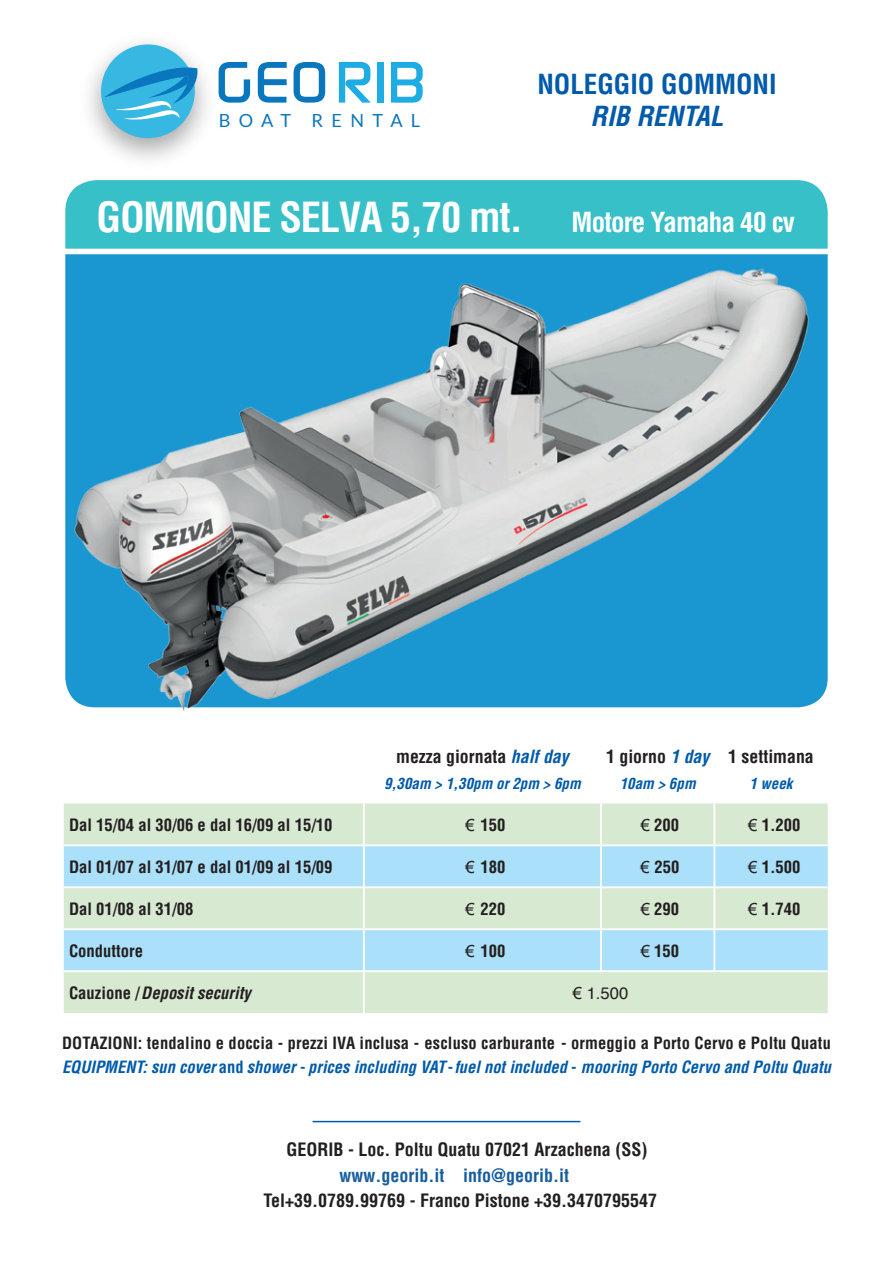
<style>
.page{position:relative;width:893px;height:1263px;background:#fff}
.page>*{position:absolute;margin:0;border:0;box-sizing:border-box;transform-origin:0 0}
.t1{font:500 58.05px "Continuum";color:#0976bd;scale:1.08 1}
.t2{font:700 condensed 40.5px "Helvetica LT Std";letter-spacing:-.03em;color:#fff}
.t3{font:700 condensed 27px "Helvetica LT Std";color:#015aaa}
.t4{font:italic 700 condensed 27px "Helvetica LT Std";color:#015aaa}
.t5{font:18.15px "Lato";letter-spacing:.465em;color:#0976bd}
.t6{font:700 condensed 18px "Helvetica LT Std";color:#231f20}
.t7{font:700 condensed 18px "Helvetica LT Std";color:#175d9e}
.t8{font:700 condensed 17.85px "Helvetica LT Std";color:#231f20}
.t9{font:700 condensed 16.65px "Helvetica LT Std";color:#231f20}
.t10{font:italic 700 condensed 16.65px "Helvetica LT Std";color:#231f20}
.t11{font:16.65px "Helvetica";color:#231f20}
.t12{font:700 condensed 16.5px/24px "Helvetica LT Std";letter-spacing:.01em;color:#231f20}
.t13{font:italic 700 condensed 15px "Helvetica LT Std";color:#015aaa}
.s1{color:#1dace3}
.s2{font-size:27px}
.s3{font-style:italic;color:#015aaa}
.s4{font-family:"Arial";font-weight:400;font-stretch:normal}
.s5{font-style:normal}
.s6{font-family:"Arial"}
.s7{color:#015aaa}
</style>
<div class="page">
<div style="left:64px;top:803px;width:764px;height:210px;background:#d8e9d2"></div>
<svg style="left:64px;top:846px;width:764px;height:124px;fill:#aae0f9"></svg>
<hr style="left:363px;top:803px;width:2px;height:41px;background:#fff">
<hr style="left:600px;top:803px;width:2px;height:41px;background:#fff">
<hr style="left:713px;top:803px;width:2px;height:41px;background:#fff">
<hr style="left:363px;top:846px;width:2px;height:40px;background:#fff">
<hr style="left:600px;top:846px;width:2px;height:40px;background:#fff">
<hr style="left:713px;top:846px;width:2px;height:40px;background:#fff">
<hr style="left:363px;top:888px;width:2px;height:40px;background:#fff">
<hr style="left:600px;top:888px;width:2px;height:40px;background:#fff">
<hr style="left:713px;top:888px;width:2px;height:40px;background:#fff">
<hr style="left:363px;top:930px;width:2px;height:40px;background:#fff">
<hr style="left:600px;top:930px;width:2px;height:40px;background:#fff">
<hr style="left:713px;top:930px;width:2px;height:40px;background:#fff">
<hr style="left:363px;top:972px;width:2px;height:41px;background:#fff">
<hr style="left:64px;top:844px;width:300px;height:2px;background:#fff">
<hr style="left:364px;top:844px;width:237px;height:2px;background:#fff">
<hr style="left:601px;top:844px;width:113px;height:2px;background:#fff">
<hr style="left:714px;top:844px;width:114px;height:2px;background:#fff">
<hr style="left:64px;top:886px;width:300px;height:2px;background:#fff">
<hr style="left:364px;top:886px;width:237px;height:2px;background:#fff">
<hr style="left:601px;top:886px;width:113px;height:2px;background:#fff">
<hr style="left:714px;top:886px;width:114px;height:2px;background:#fff">
<hr style="left:64px;top:928px;width:300px;height:2px;background:#fff">
<hr style="left:364px;top:928px;width:237px;height:2px;background:#fff">
<hr style="left:601px;top:928px;width:113px;height:2px;background:#fff">
<hr style="left:714px;top:928px;width:114px;height:2px;background:#fff">
<hr style="left:64px;top:970px;width:300px;height:2px;background:#fff">
<hr style="left:364px;top:970px;width:237px;height:2px;background:#fff">
<hr style="left:601px;top:970px;width:113px;height:2px;background:#fff">
<hr style="left:714px;top:970px;width:114px;height:2px;background:#fff">
<div style="left:65px;top:180px;width:763px;height:69px;background:#38c0c9"></div>
<hr style="left:313px;top:1121px;width:267px;height:1px;background:#015aaa">
<img style="left:89px;top:42px;width:118px;height:118px">
<div style="left:101px;top:44px;width:94px;height:94px;background:#37b8e2;border-radius:50%"></div>
<svg style="left:104px;top:67px;width:93px;height:53px"></svg>
<img style="left:65px;top:259px;width:763px;height:453px">
<h1 class="t1" style="left:215px;top:45px;width:197px">GEO<span class="s1">RIB</span></h1>
<p class="t5" style="left:219px;top:110px;width:203px">BOAT RENTAL</p>
<h3 class="t3" style="left:537px;top:67px;width:241px">NOLEGGIO GOMMONI</h3>
<h3 class="t4" style="left:591px;top:99px;width:134px">RIB RENTAL</h3>
<h2 class="t2" style="left:96px;top:192px;width:700px">GOMMONE SELVA 5,70 mt. <span class="s2">Motore Yamaha 40 cv</span></h2>
<p class="t8" style="left:396px;top:746px;width:174px">mezza giornata <span class="s3">half day</span></p>
<p class="t13" style="left:384px;top:774px;width:198px">9,30am &gt; 1,30pm or 2pm &gt; 6pm</p>
<p class="t8" style="left:606px;top:746px;width:105px">1 giorno <span class="s3">1 day</span></p>
<p class="t13" style="left:620px;top:774px;width:77px">10am &gt; 6pm</p>
<p class="t8" style="left:728px;top:746px;width:87px">1 settimana</p>
<p class="t13" style="left:750px;top:774px;width:44px">1 week</p>
<p class="t9" style="left:69px;top:814px;width:265px">Dal 15/04 al 30/06 e dal 16/09 al 15/10</p>
<p class="t9" style="left:465px;top:814px;width:42px"><span class="s4">€</span> 150</p>
<p class="t9" style="left:641px;top:814px;width:40px"><span class="s4">€</span> 200</p>
<p class="t9" style="left:748px;top:814px;width:54px"><span class="s4">€</span> 1.200</p>
<p class="t9" style="left:69px;top:857px;width:265px">Dal 01/07 al 31/07 e dal 01/09 al 15/09</p>
<p class="t9" style="left:465px;top:857px;width:42px"><span class="s4">€</span> 180</p>
<p class="t9" style="left:640px;top:857px;width:40px"><span class="s4">€</span> 250</p>
<p class="t9" style="left:748px;top:857px;width:54px"><span class="s4">€</span> 1.500</p>
<p class="t9" style="left:69px;top:898px;width:126px">Dal 01/08 al 31/08</p>
<p class="t9" style="left:465px;top:898px;width:42px"><span class="s4">€</span> 220</p>
<p class="t9" style="left:641px;top:898px;width:40px"><span class="s4">€</span> 290</p>
<p class="t9" style="left:748px;top:898px;width:54px"><span class="s4">€</span> 1.740</p>
<p class="t9" style="left:69px;top:940px;width:75px">Conduttore</p>
<p class="t9" style="left:465px;top:940px;width:42px"><span class="s4">€</span> 100</p>
<p class="t9" style="left:641px;top:940px;width:40px"><span class="s4">€</span> 150</p>
<p class="t10" style="left:69px;top:983px;width:183px"><span class="s5">Cauzione /</span> Deposit security</p>
<p class="t11" style="left:573px;top:981px;width:57px"><span class="s6">€</span> 1.500</p>
<p class="t12" style="left:62px;top:1030px;width:770px">DOTAZIONI: tendalino e doccia - prezzi IVA inclusa - escluso carburante - ormeggio a Porto Cervo e Poltu Quatu<br><span class="s3">EQUIPMENT: sun cover</span> <span class="s7">and</span> <span class="s3">shower</span> <span class="s7">-</span> <span class="s3">prices including VAT</span> <span class="s7">-</span> <span class="s3">fuel not included</span> <span class="s7">-</span> <span class="s3">mooring Porto Cervo and Poltu Quatu</span></p>
<p class="t6" style="left:286px;top:1138px;width:362px">GEORIB - Loc. Poltu Quatu 07021 Arzachena (SS)</p>
<p class="t7" style="left:340px;top:1164px;width:231px">www.georib.it info@georib.it</p>
<p class="t6" style="left:264px;top:1189px;width:395px">Tel+39.0789.99769 - Franco Pistone +39.3470795547</p>
</div>
